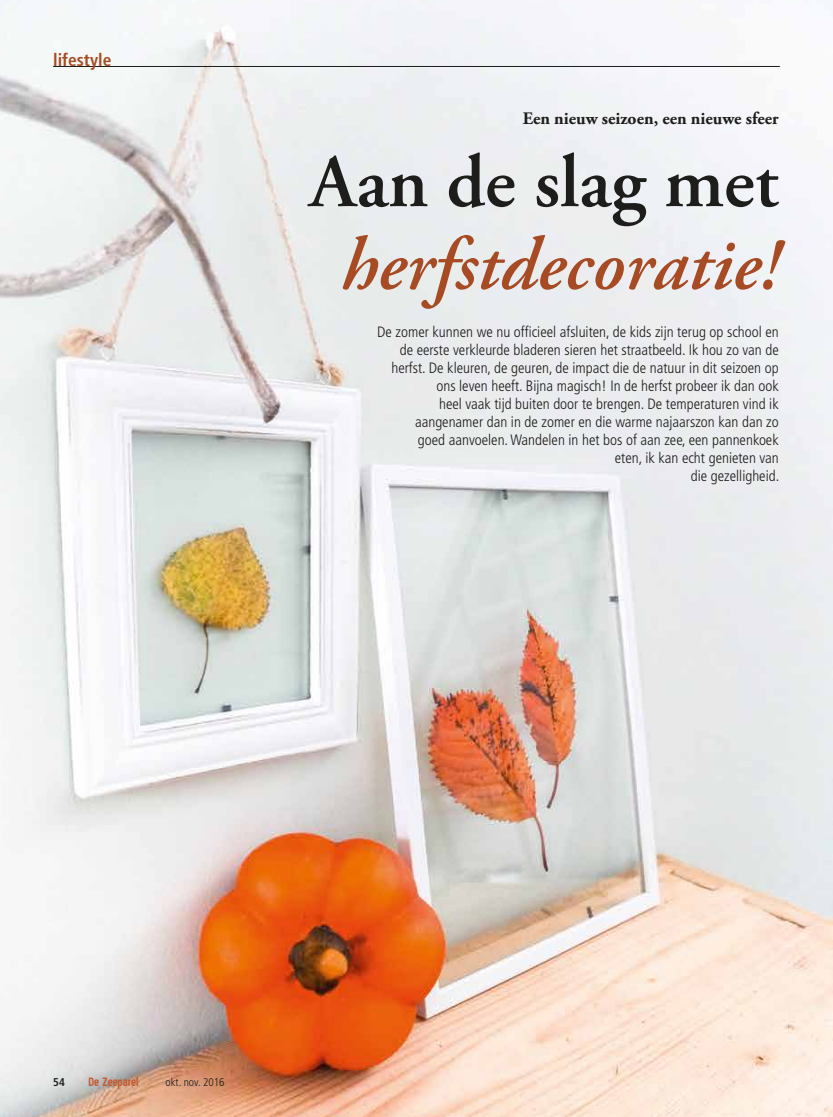
<style>
.page{position:relative;width:833px;height:1117px;background:#fff}
.page>*{position:absolute;margin:0;border:0;box-sizing:border-box;transform-origin:0 0}
.t1{font:italic 600 75px "Adobe Garamond Pro";color:#a74b24}
.t2{font:600 75px "Adobe Garamond Pro";color:#1d1d1b}
.t3{font:700 17.5px "Adobe Garamond Pro";color:#1d1d1b}
.t4{font:700 condensed 17.5px "Frutiger";color:#a74b24}
.t5{font:300 condensed 15px/18px "Frutiger";color:#1d1d1b;text-align:right}
.t6{font:15px "Pakenham";color:#c35c34}
.t7{font:300 condensed 11.25px "Frutiger";color:#1d1d1b}
.t8{font:700 condensed 11.25px "Frutiger";color:#1d1d1b}
</style>
<div class="page">
<img style="left:0;top:0;width:833px;height:1116px">
<hr style="left:53px;top:66px;width:727px;height:1px;background:#1d1d1b">
<p class="t4" style="left:53px;top:50px;width:60px">lifestyle</p>
<p class="t3" style="left:523px;top:108px;width:257px">Een nieuw seizoen, een nieuwe sfeer</p>
<h1 class="t2" style="left:310px;top:139px;width:470px">Aan de slag met</h1>
<h1 class="t1" style="left:340px;top:221px;width:440px">herfstdecoratie!</h1>
<p class="t5" style="left:377px;top:322px;width:403px">De zomer kunnen we nu officieel afsluiten, de kids zijn terug op school en de eerste verkleurde bladeren sieren het straatbeeld. Ik hou zo van de herfst. De kleuren, de geuren, de impact die de natuur in dit seizoen op ons leven heeft. Bijna magisch! In de herfst probeer ik dan ook<br>heel vaak tijd buiten door te brengen. De temperaturen vind ik aangenamer dan in de zomer en die warme najaarszon kan dan zo<br>goed aanvoelen. Wandelen in het bos of aan zee, een pannenkoek<br>eten, ik kan echt genieten van<br>die gezelligheid.</p>
<p class="t8" style="left:53px;top:1074px;width:13px">54</p>
<p class="t6" style="left:89px;top:1074px;width:51px">De Zeeparel</p>
<p class="t7" style="left:166px;top:1075px;width:61px">okt. nov. 2016</p>
</div>
